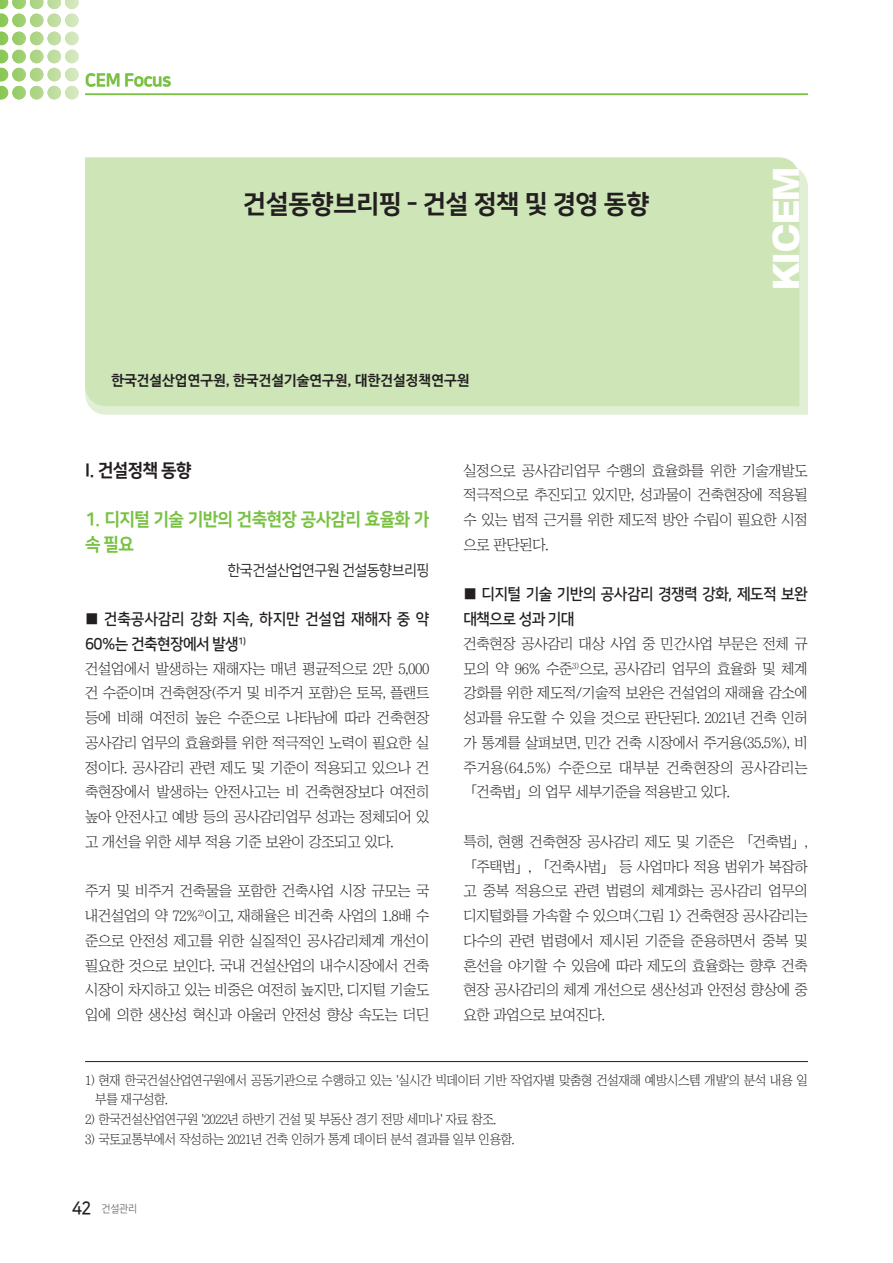
<style>
.page{position:relative;width:893px;height:1263px;background:#fff}
.page>*{position:absolute;margin:0;border:0;box-sizing:border-box;transform-origin:0 0}
.t1{font:800 expanded 36.3px "Helvetica 83";color:#fff;scale:.8 1}
.t2{font:25.5px "Nanum Square EB";letter-spacing:-.025em;color:#231f20}
._1{font:18px/24.8px "Nanum Square EB";letter-spacing:-.04em;color:#79c142;scale:.95 1}
._1-2{font:18px "Nanum Square EB";letter-spacing:-.04em;color:#231f20;scale:.95 1}
.건설브리핑2-네모_타이틀{font:15.75px/24.8px "Nanum Square B";letter-spacing:-.01em;color:#231f20;scale:.95 1}
.건설브리핑2-네모_타이틀-2{font:15.75px/24.8px "Nanum Square B";letter-spacing:-.04em;color:#231f20;scale:.95 1}
.건설브리핑_2_-다음단락_저자이름{font:15px "Nanum Square R";letter-spacing:-.04em;color:#231f20;scale:.95 1}
.본문{font:14.7px/24.8px "Chosunilbo NM";letter-spacing:-.025em;color:#231f20;text-align:justify}
.상단저자이름{font:700 14.25px "Nanum Barun Gothic";color:#231f20}
.각주{font:13.2px/18px "Chosunilbo NM";letter-spacing:-.025em;color:#231f20;scale:.95 1}
.t3{font:10.5px "Nanum Square R";color:#6c6d70;scale:.95 1}
.s1{font-family:"Nanum Square B";font-size:18px;color:#231f20}
</style>
<div class="page">
<hr style="left:85px;top:94px;width:723px;height:1px;background:#79c142">
<svg style="left:89px;top:169px;width:719px;height:246px;background:#e1efd5"></svg>
<div style="left:85px;top:157px;width:714px;height:249px;background:#cee5b8"></div>
<svg style="left:0;top:0;width:79px;height:99px"></svg>
<div style="left:65px;top:14px;width:14px;height:13px;background:#d2e7bb;border-radius:50%"></div>
<div style="left:65px;top:32px;width:14px;height:13px;background:#d2e7bb;border-radius:50%"></div>
<div style="left:65px;top:50px;width:14px;height:13px;background:#d2e7bb;border-radius:50%"></div>
<div style="left:65px;top:68px;width:14px;height:13px;background:#d2e7bb;border-radius:50%"></div>
<div style="left:65px;top:86px;width:14px;height:13px;background:#d2e7bb;border-radius:50%"></div>
<hr style="left:85px;top:1061px;width:723px;height:1px;background:#231f20">
<p class="_1" style="left:85px;top:68px;width:92px">CEM Focus</p>
<p class="t2" style="left:243px;top:190px;width:408px">건설동향브리핑 - 건설 정책 및 경영 동향</p>
<p class="상단저자이름" style="left:111px;top:373px;width:360px">한국건설산업연구원, 한국건설기술연구원, 대한건설정책연구원</p>
<h1 class="t1" style="left:763px;top:290px;width:156px;rotate:-90deg">KICEM</h1>
<p class="_1-2" style="left:85px;top:460px;width:114px">I. 건설정책 동향</p>
<p class="_1" style="left:85px;top:507px;width:364px">1. 디지털 기술 기반의 건축현장 공사감리 효율화 가 속필요</p>
<p class="건설브리핑_2_-다음단락_저자이름" style="left:228px;top:562px;width:214px">한국건설산업연구원 건설동향브리핑</p>
<p class="건설브리핑2-네모_타이틀" style="left:85px;top:607px;width:364px">■ 건축공사감리 강화 지속, 하지만 건설업 재해자 중 약<br>60%는 건축현장에서 발생<sup>1)</sup></p>
<p class="본문" style="left:85px;top:656px;width:346px">건설업에서 발생하는 재해자는 매년 평균적으로 2만 5,000 건 수준이며 건축현장(주거 및 비주거 포함)은 토목, 플랜트 등에 비해 여전히 높은 수준으로 나타남에 따라 건축현장 공사감리 업무의 효율화를 위한 적극적인 노력이 필요한 실 정이다. 공사감리 관련 제도 및 기준이 적용되고 있으나 건 축현장에서 발생하는 안전사고는 비 건축현장보다 여전히 높아 안전사고 예방 등의 공사감리업무 성과는 정체되어 있 고 개선을 위한 세부 적용 기준 보완이 강조되고 있다.</p>
<p class="본문" style="left:85px;top:879px;width:346px">주거 및 비주거 건축물을 포함한 건축사업 시장 규모는 국 내건설업의 약 72%<sup>2)</sup>이고, 재해율은 비건축 사업의 1.8배 수 준으로 안전성 제고를 위한 실질적인 공사감리체계 개선이 필요한 것으로 보인다. 국내 건설산업의 내수시장에서 건축 시장이 차지하고 있는 비중은 여전히 높지만, 디지털 기술도 입에 의한 생산성 혁신과 아울러 안전성 향상 속도는 더딘</p>
<p class="본문" style="left:463px;top:458px;width:346px">실정으로 공사감리업무 수행의 효율화를 위한 기술개발도 적극적으로 추진되고 있지만, 성과물이 건축현장에 적용될 수 있는 법적 근거를 위한 제도적 방안 수립이 필요한 시점 으로 판단된다.</p>
<p class="건설브리핑2-네모_타이틀-2" style="left:463px;top:582px;width:364px">■ 디지털 기술 기반의 공사감리 경쟁력 강화, 제도적 보완 대책으로 성과 기대</p>
<p class="본문" style="left:463px;top:631px;width:346px">건축현장 공사감리 대상 사업 중 민간사업 부문은 전체 규 모의 약 96% 수준<sup>3)</sup>으로, 공사감리 업무의 효율화 및 체계 강화를 위한 제도적/기술적 보완은 건설업의 재해율 감소에 성과를 유도할 수 있을 것으로 판단된다. 2021년 건축 인허 가 통계를 살펴보면, 민간 건축 시장에서 주거용(35.5%), 비 주거용(64.5%) 수준으로 대부분 건축현장의 공사감리는「건축법」의 업무 세부기준을 적용받고 있다.</p>
<p class="본문" style="left:463px;top:829px;width:346px">특히, 현행 건축현장 공사감리 제도 및 기준은 「건축법」,「주택법」, 「건축사법」 등 사업마다 적용 범위가 복잡하 고 중복 적용으로 관련 법령의 체계화는 공사감리 업무의 디지털화를 가속할 수 있으며&lt;그림 1&gt; 건축현장 공사감리는 다수의 관련 법령에서 제시된 기준을 준용하면서 중복 및 혼선을 야기할 수 있음에 따라 제도의 효율화는 향후 건축 현장 공사감리의 체계 개선으로 생산성과 안전성 향상에 중 요한 과업으로 보여진다.</p>
<p class="각주" style="left:95px;top:1072px;width:752px;text-indent:-10px">1) 현재 한국건설산업연구원에서 공동기관으로 수행하고 있는 '실시간 빅데이터 기반 작업자별 맞춤형 건설재해 예방시스템 개발'의 분석 내용 일 부를 재구성함.</p>
<p class="각주" style="left:85px;top:1110px;width:434px">2) 한국건설산업연구원 '2022년 하반기 건설 및 부동산 경기 전망 세미나' 자료 참조.</p>
<p class="각주" style="left:85px;top:1130px;width:454px">3) 국토교통부에서 작성하는 2021년 건축 인허가 통계 데이터 분석 결과를 일부 인용함.</p>
<p class="t3" style="left:72px;top:1204px;width:70px"><span class="s1">42</span> 건설관리</p>
</div>
